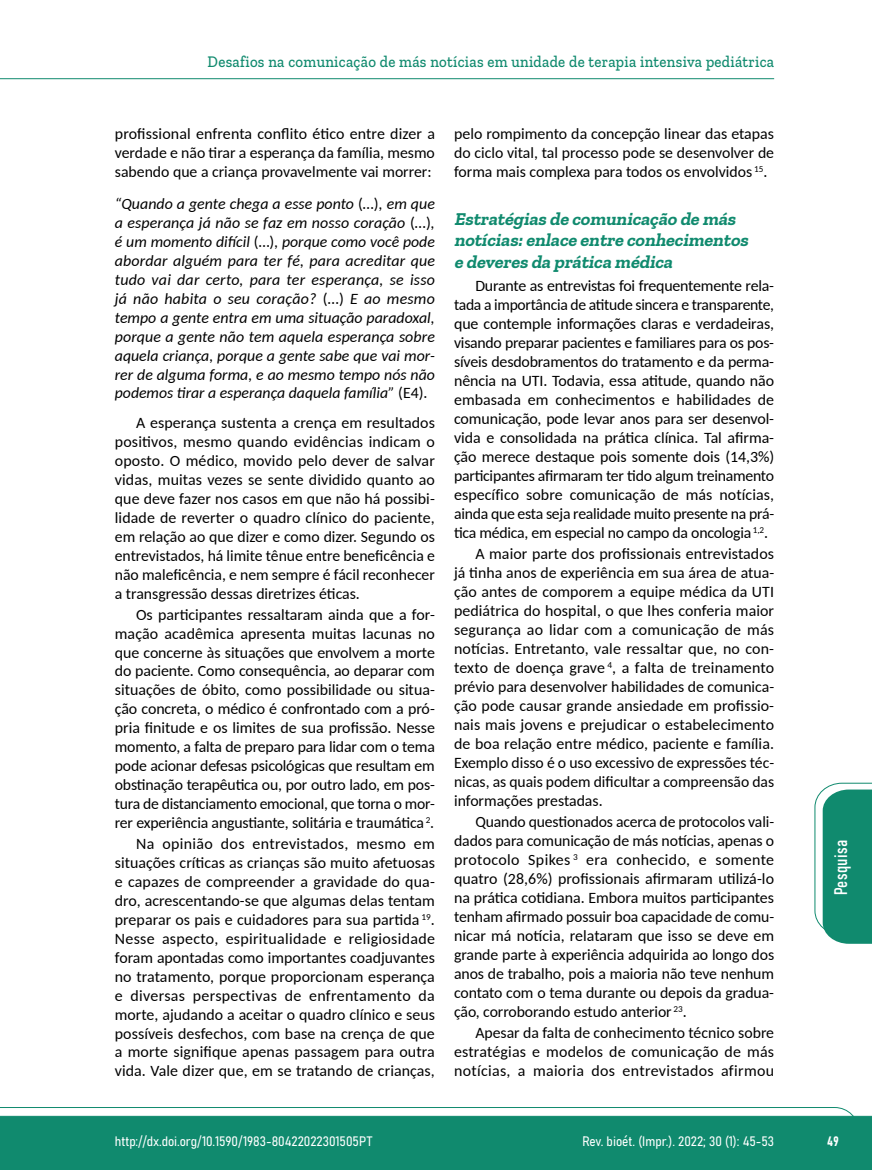
<style>
.page{position:relative;width:872px;height:1170px;background:#fff}
.page>*{position:absolute;margin:0;border:0;box-sizing:border-box;transform-origin:0 0}
.t1{font:italic 700 18px/21.8px "Zilla Slab";color:#108a6e}
.t2{font:18px "Bahnschrift";letter-spacing:.02em;color:#fff}
.t3{font:500 16.5px "Zilla Slab";letter-spacing:.02em;color:#108a6e;scale:.9 1}
.t4{font:15.75px/19px "Carlito";color:#000;text-align:justify}
.t5{font:italic 15.75px/18.9px "Carlito";color:#000;text-align:justify}
.t6{font:13.5px "Bahnschrift";color:#fff}
.s1{font-style:normal}
</style>
<div class="page">
<svg style="left:0;top:1107px;width:859px;height:62px;background:#2e9880"></svg>
<hr style="left:0;top:78px;width:774px;height:1px;background:#108a6e">
<svg style="left:814px;top:782px;width:58px;height:161px"></svg>
<p class="t3" style="left:208px;top:53px;width:631px">Desafios na comunicação de más notícias em unidade de terapia intensiva pediátrica</p>
<p class="t4" style="left:115px;top:124px;width:322px">profissional enfrenta conflito ético entre dizer a verdade e não tirar a esperança da família, mesmo sabendo que a criança provavelmente vai morrer:</p>
<p class="t5" style="left:115px;top:194px;width:322px">“Quando a gente chega a esse ponto <span class="s1">(…)</span>, em que a esperança já não se faz em nosso coração <span class="s1">(…)</span>, é um momento difícil <span class="s1">(…)</span>, porque como você pode abordar alguém para ter fé, para acreditar que tudo vai dar certo, para ter esperança, se isso já não habita o seu coração? <span class="s1">(…)</span> E ao mesmo tempo a gente entra em uma situação paradoxal, porque a gente não tem aquela esperança sobre aquela criança, porque a gente sabe que vai mor&shy;rer de alguma forma, e ao mesmo tempo nós não podemos tirar a esperança daquela família” <span class="s1">(E4).</span></p>
<p class="t4" style="left:115px;top:412px;width:321px;text-indent:21px">A esperança sustenta a crença em resultados positivos, mesmo quando evidências indicam o oposto. O médico, movido pelo dever de salvar vidas, muitas vezes se sente dividido quanto ao que deve fazer nos casos em que não há possibi&shy;lidade de reverter o quadro clínico do paciente, em relação ao que dizer e como dizer. Segundo os entrevistados, há limite tênue entre beneficência e não maleficência, e nem sempre é fácil reconhecer a transgressão dessas diretrizes éticas.</p>
<p class="t4" style="left:115px;top:604px;width:321px;text-indent:21px">Os participantes ressaltaram ainda que a for&shy;mação acadêmica apresenta muitas lacunas no que concerne às situações que envolvem a morte do paciente. Como consequência, ao deparar com situações de óbito, como possibilidade ou situa&shy;ção concreta, o médico é confrontado com a pró&shy;pria finitude e os limites de sua profissão. Nesse momento, a falta de preparo para lidar com o tema pode acionar defesas psicológicas que resultam em obstinação terapêutica ou, por outro lado, em pos&shy;tura de distanciamento emocional, que torna o mor&shy;rer experiência angustiante, solitária e traumática <sup>2</sup>.</p>
<p class="t4" style="left:115px;top:833px;width:322px;text-indent:21px">Na opinião dos entrevistados, mesmo em situações críticas as crianças são muito afetuosas e capazes de compreender a gravidade do qua&shy;dro, acrescentando-se que algumas delas tentam preparar os pais e cuidadores para sua partida <sup>19</sup>.<br>Nesse aspecto, espiritualidade e religiosidade foram apontadas como importantes coadjuvantes no tratamento, porque proporcionam esperança e diversas perspectivas de enfrentamento da morte, ajudando a aceitar o quadro clínico e seus possíveis desfechos, com base na crença de que a morte signifique apenas passagem para outra vida. Vale dizer que, em se tratando de crianças,</p>
<p class="t4" style="left:454px;top:124px;width:321px">pelo rompimento da concepção linear das etapas do ciclo vital, tal processo pode se desenvolver de forma mais complexa para todos os envolvidos <sup>15</sup>.</p>
<p class="t1" style="left:454px;top:208px;width:299px">Estratégias de comunicação de más notícias:enlace entre conhecimentos e deveres da prática médica</p>
<p class="t4" style="left:454px;top:276px;width:322px;text-indent:21px">Durante as entrevistas foi frequentemente rela&shy;tada a importância de atitude sincera e transparente, que contemple informações claras e verdadeiras, visando preparar pacientes e familiares para os pos&shy;síveis desdobramentos do tratamento e da perma&shy;nência na UTI. Todavia, essa atitude, quando não embasada em conhecimentos e habilidades de comunicação, pode levar anos para ser desenvol&shy;vida e consolidada na prática clínica. Tal afirma&shy;ção merece destaque pois somente dois (14,3%) participantes afirmaram ter tido algum treinamento específico sobre comunicação de más notícias, ainda que esta seja realidade muito presente na prá&shy;tica médica, em especial no campo da oncologia <sup>1,2</sup>.</p>
<p class="t4" style="left:454px;top:544px;width:321px;text-indent:21px">A maior parte dos profissionais entrevistados já tinha anos de experiência em sua área de atua&shy;ção antes de comporem a equipe médica da UTI pediátrica do hospital, o que lhes conferia maior segurança ao lidar com a comunicação de más notícias. Entretanto, vale ressaltar que, no con&shy;texto de doença grave <sup>4</sup>, a falta de treinamento prévio para desenvolver habilidades de comunica&shy;ção pode causar grande ansiedade em profissio&shy;nais mais jovens e prejudicar o estabelecimento de boa relação entre médico, paciente e família.<br>Exemplo disso é o uso excessivo de expressões téc&shy;nicas, as quais podem dificultar a compreensão das informações prestadas.</p>
<p class="t4" style="left:454px;top:811px;width:321px;text-indent:21px">Quando questionados acerca de protocolos vali&shy;dados para comunicação de más notícias, apenas o protocolo Spikes <sup>3</sup> era conhecido, e somente quatro (28,6%) profissionais afirmaram utilizá-lo na prática cotidiana. Embora muitos participantes tenham afirmado possuir boa capacidade de comu&shy;nicar má notícia, relataram que isso se deve em grande parte à experiência adquirida ao longo dos anos de trabalho, pois a maioria não teve nenhum contato com o tema durante ou depois da gradua&shy;ção, corroborando estudo anterior <sup>23</sup>.</p>
<p class="t4" style="left:454px;top:1022px;width:321px;text-indent:21px">Apesar da falta de conhecimento técnico sobre estratégias e modelos de comunicação de más notícias, a maioria dos entrevistados afirmou</p>
<p class="t2" style="left:827px;top:895px;width:57px;rotate:-90deg">Pesquisa</p>
<p class="t6" style="left:115px;top:1131px;width:259px">http://dx.doi.org/10.1590/1983-80422022301505PT</p>
<p class="t6" style="left:582px;top:1131px;width:193px">Rev. bioét. (Impr.). 2022; 30 (1): 45-53</p>
<p class="t6" style="left:827px;top:1130px;width:13px">49</p>
</div>
